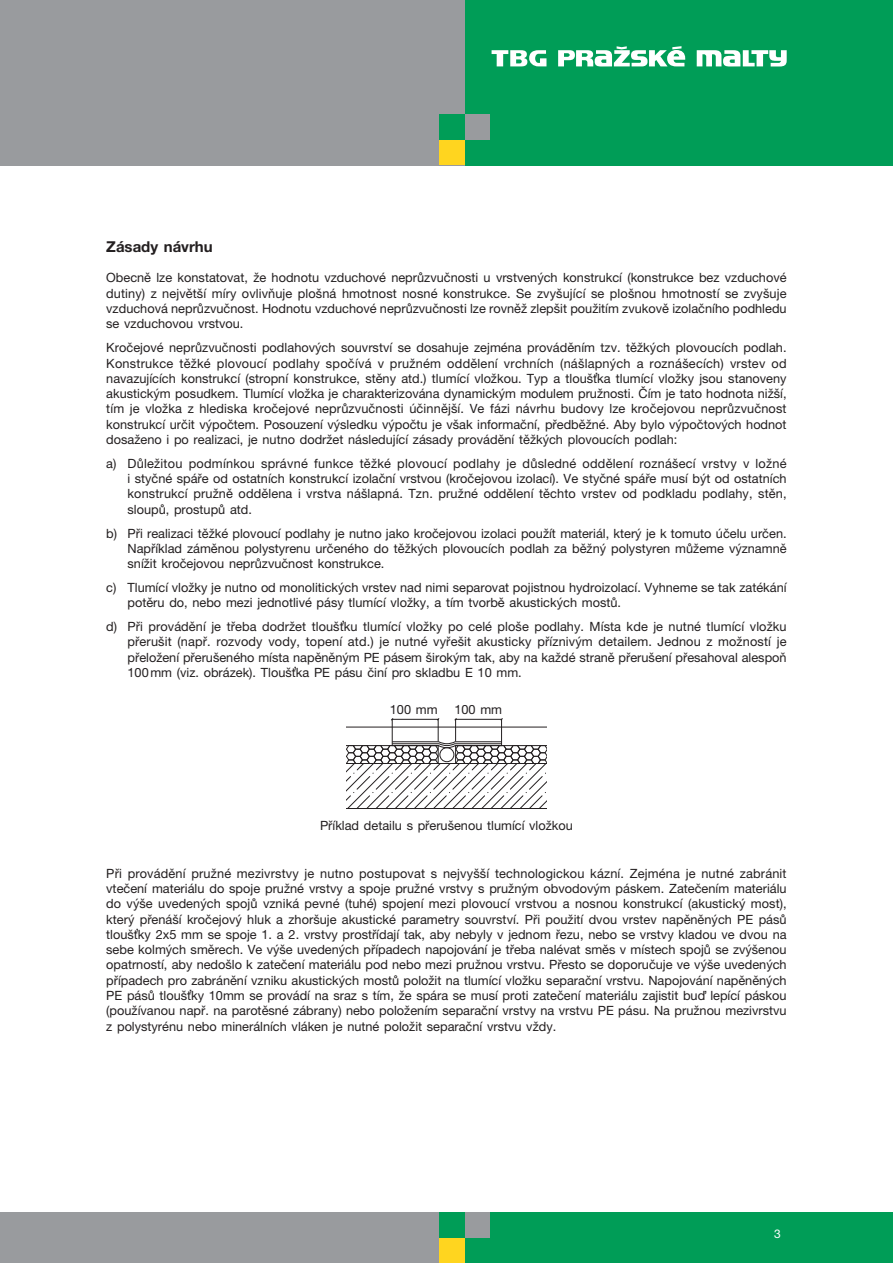
<style>
.page{position:relative;width:893px;height:1263px;background:#fff}
.page>*{position:absolute;margin:0;border:0;box-sizing:border-box;transform-origin:0 0}
.t1{font:700 15px "Helvetica Neue CE";color:#231f20}
.t2{font:12.75px/15.3px "Helvetica Neue CE";color:#231f20;text-align:justify}
.t3{font:12px "Helvetica Neue CE";color:#fff}
</style>
<div class="page">
<div style="left:465px;top:0;width:428px;height:165px;background:#009d57"></div>
<div style="left:0;top:0;width:465px;height:165px;background:#999b9e"></div>
<div style="left:439px;top:139px;width:26px;height:26px;background:#ffd51f"></div>
<div style="left:465px;top:114px;width:25px;height:25px;background:#999b9e"></div>
<div style="left:439px;top:114px;width:26px;height:25px;background:#009d57"></div>
<svg style="left:492px;top:50px;width:54px;height:16px"></svg>
<svg style="left:697px;top:50px;width:90px;height:16px"></svg>
<svg style="left:558px;top:46px;width:127px;height:20px"></svg>
<div style="left:465px;top:1212px;width:428px;height:51px;background:#009d57"></div>
<div style="left:0;top:1212px;width:465px;height:51px;background:#999b9e"></div>
<div style="left:439px;top:1237px;width:26px;height:26px;background:#ffd51f"></div>
<div style="left:465px;top:1212px;width:25px;height:25px;background:#999b9e"></div>
<div style="left:439px;top:1212px;width:26px;height:25px;background:#009d57"></div>
<svg style="left:347px;top:718px;width:200px;height:91px"></svg>
<p class="t1" style="left:106px;top:241px;width:108px">Zásady návrhu</p>
<p class="t2" style="left:106px;top:272px;width:682px">Obecně lze konstatovat, že hodnotu vzduchové neprůzvučnosti u vrstvených konstrukcí (konstrukce bez vzduchové dutiny) z největší míry ovlivňuje plošná hmotnost nosné konstrukce. Se zvyšující se plošnou hmotností se zvyšuje vzduchová neprůzvučnost. Hodnotu vzduchové neprůzvučnosti lze rovněž zlepšit použitím zvukově izolačního podhledu se vzduchovou vrstvou.</p>
<p class="t2" style="left:106px;top:342px;width:682px">Kročejové neprůzvučnosti podlahových souvrství se dosahuje zejména prováděním tzv. těžkých plovoucích podlah.<br>Konstrukce těžké plovoucí podlahy spočívá v pružném oddělení vrchních (nášlapných a roznášecích) vrstev od navazujících konstrukcí (stropní konstrukce, stěny atd.) tlumící vložkou. Typ a tloušťka tlumící vložky jsou stanoveny akustickým posudkem. Tlumící vložka je charakterizována dynamickým modulem pružnosti. Čím je tato hodnota nižší, tím je vložka z hlediska kročejové neprůzvučnosti účinnější. Ve fázi návrhu budovy lze kročejovou neprůzvučnost konstrukcí určit výpočtem. Posouzení výsledku výpočtu je však informační, předběžné. Aby bylo výpočtových hodnot dosaženo i po realizaci, je nutno dodržet následující zásady provádění těžkých plovoucích podlah:</p>
<p class="t2" style="left:128px;top:457px;width:661px;text-indent:-21px">a) Důležitou podmínkou správné funkce těžké plovoucí podlahy je důsledné oddělení roznášecí vrstvy v ložné i styčné spáře od ostatních konstrukcí izolační vrstvou (kročejovou izolací). Ve styčné spáře musí být od ostatních konstrukcí pružně oddělena i vrstva nášlapná. Tzn. pružné oddělení těchto vrstev od podkladu podlahy, stěn, sloupů, prostupů atd.</p>
<p class="t2" style="left:128px;top:527px;width:661px;text-indent:-21px">b) Při realizaci těžké plovoucí podlahy je nutno jako kročejovou izolaci použít materiál, který je k tomuto účelu určen.<br>Například záměnou polystyrenu určeného do těžkých plovoucích podlah za běžný polystyren můžeme významně snížit kročejovou neprůzvučnost konstrukce.</p>
<p class="t2" style="left:128px;top:581px;width:661px;text-indent:-21px">c) Tlumící vložky je nutno od monolitických vrstev nad nimi separovat pojistnou hydroizolací. Vyhneme se tak zatékání potěru do, nebo mezi jednotlivé pásy tlumící vložky, a tím tvorbě akustických mostů.</p>
<p class="t2" style="left:128px;top:620px;width:661px;text-indent:-21px">d) Při provádění je třeba dodržet tloušťku tlumící vložky po celé ploše podlahy. Místa kde je nutné tlumící vložku přerušit (např. rozvody vody, topení atd.) je nutné vyřešit akusticky příznivým detailem. Jednou z možností je přeložení přerušeného místa napěněným PE pásem širokým tak, aby na každé straně přerušení přesahoval alespoň 100 mm (viz. obrázek). Tloušťka PE pásu činí pro skladbu E 10 mm.</p>
<p class="t2" style="left:390px;top:703px;width:49px">100 mm</p>
<p class="t2" style="left:454px;top:703px;width:49px">100 mm</p>
<p class="t2" style="left:320px;top:819px;width:254px">Příklad detailu s přerušenou tlumící vložkou</p>
<p class="t2" style="left:106px;top:867px;width:682px">Při provádění pružné mezivrstvy je nutno postupovat s nejvyšší technologickou kázní. Zejména je nutné zabránit vtečení materiálu do spoje pružné vrstvy a spoje pružné vrstvy s pružným obvodovým páskem. Zatečením materiálu do výše uvedených spojů vzniká pevné (tuhé) spojení mezi plovoucí vrstvou a nosnou konstrukcí (akustický most), který přenáší kročejový hluk a zhoršuje akustické parametry souvrství. Při použití dvou vrstev napěněných PE pásů tloušťky 2x5 mm se spoje 1. a 2. vrstvy prostřídají tak, aby nebyly v jednom řezu, nebo se vrstvy kladou ve dvou na sebe kolmých směrech. Ve výše uvedených případech napojování je třeba nalévat směs v místech spojů se zvýšenou opatrností, aby nedošlo k zatečení materiálu pod nebo mezi pružnou vrstvu. Přesto se doporučuje ve výše uvedených případech pro zabránění vzniku akustických mostů položit na tlumící vložku separační vrstvu. Napojování napěněných PE pásů tloušťky 10mm se provádí na sraz s tím, že spára se musí proti zatečení materiálu zajistit buď lepící páskou (používanou např. na parotěsné zábrany) nebo položením separační vrstvy na vrstvu PE pásu. Na pružnou mezivrstvu z polystyrénu nebo minerálních vláken je nutné položit separační vrstvu vždy.</p>
<p class="t3" style="left:774px;top:1230px;width:8px">3</p>
</div>
